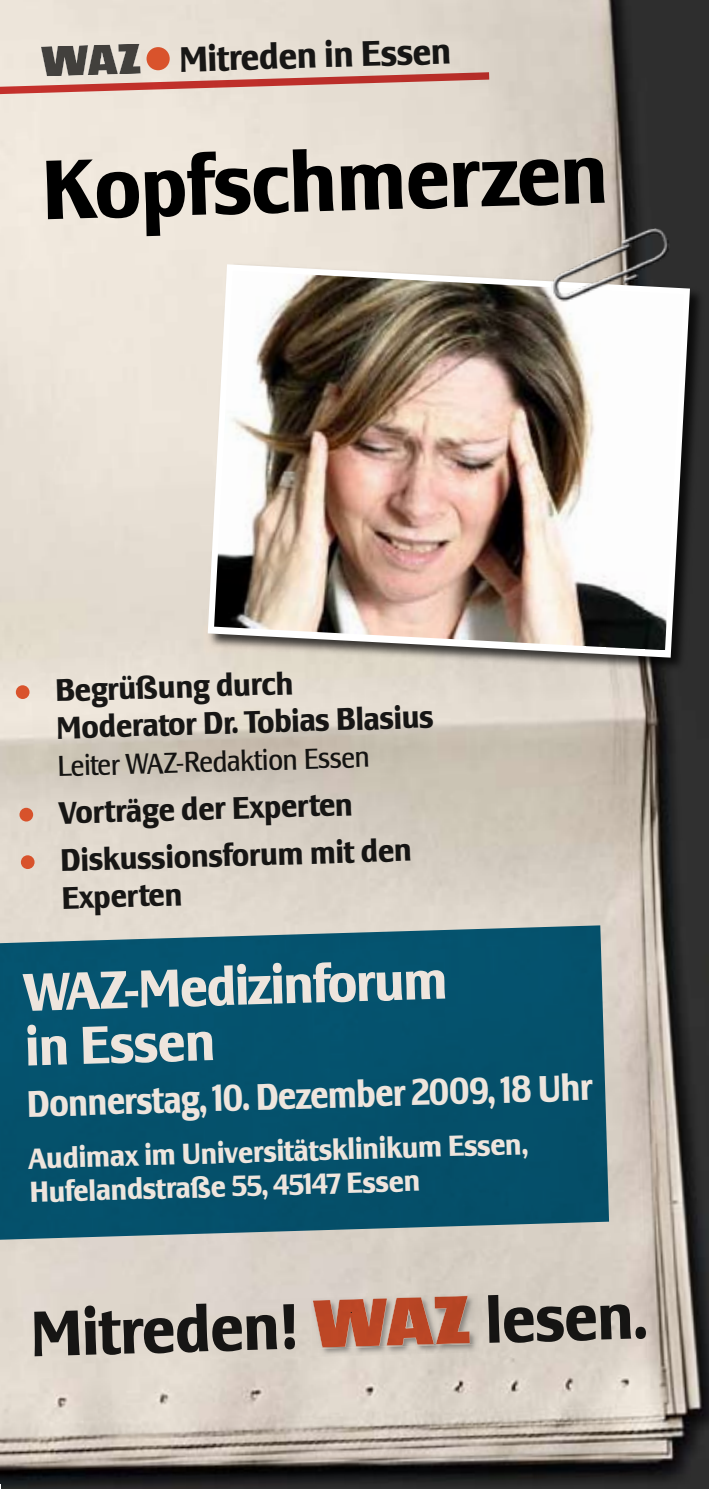
<style>
.page{position:relative;width:709px;height:1489px;background:#fff}
.page>*{position:absolute;margin:0;border:0;box-sizing:border-box;transform-origin:0 0}
.t1{font:700 87.5px "Lesmore RR Condensed";color:#000}
.t2{font:700 66.75px "Lesmore RR Condensed";color:#000}
.t3{font:700 55.5px/53.8px "Lesmore RR Condensed";color:#eee5dd}
.t4{font:700 38.5px "Lesmore RR Condensed";color:#eee5dd;scale:.94 1}
.t5{font:700 37px "Lesmore RR Condensed";color:#000}
.t6{font:700 32.5px/38px "Lesmore RR Condensed";color:#000}
.t7{font:700 30.25px/33.2px "Lesmore RR Condensed";color:#eee5dd}
.t8{font:30px "Lesmore RR Condensed";color:#000}
.s1{font-size:60px;color:#d74319}
</style>
<div class="page">
<img style="left:0;top:0;width:709px;height:1488px">
<div style="left:0;top:925px;width:609px;height:315px;background:#05516c"></div>
<svg style="left:0;top:43px;width:491px;height:77px;background:#dac4ba"></svg>
<div style="left:206px;top:263px;width:500px;height:410px;background:#000;opacity:.75"></div>
<img style="left:204px;top:261px;width:489px;height:399px">
<img style="left:542px;top:220px;width:131px;height:91px">
<img style="left:311px;top:1348px;width:168px;height:9px">
<img style="left:311px;top:1294px;width:168px;height:54px">
<svg style="left:312px;top:1295px;width:158px;height:52px;background:#bd6f56"></svg>
<p class="t5" style="left:179px;top:39px;width:273px;rotate:-2deg">Mitreden in Essen</p>
<h1 class="t1" style="left:41px;top:141px;width:567px;rotate:-2deg">Kopfschmerzen</h1>
<p class="t6" style="left:55px;top:671px;width:379px;text-indent:-42px;rotate:-2deg"><span class="s1">•</span> Begrüßung durch<br>Moderator Dr. Tobias Blasius</p>
<p class="t8" style="left:57px;top:749px;width:313px;rotate:-2deg">Leiter WAZ-Redaktion Essen</p>
<p class="t6" style="left:16px;top:795px;width:338px;rotate:-2deg"><span class="s1">•</span> Vorträge der Experten</p>
<p class="t6" style="left:60px;top:842px;width:353px;line-height:37px;text-indent:-42px;rotate:-2deg"><span class="s1">•</span> Diskussionsforum mit den<br>Experten</p>
<h3 class="t3" style="left:22px;top:966px;width:425px;rotate:-2deg">WAZ-Medizinforum in Essen</h3>
<p class="t4" style="left:26px;top:1082px;width:603px;rotate:-2deg">Donnerstag, 10. Dezember 2009, 18 Uhr</p>
<p class="t7" style="left:28px;top:1143px;width:501px;rotate:-2deg">Audimax im Universitätsklinikum Essen,<br>Hufelandstraße 55, 45147 Essen</p>
<h2 class="t2" style="left:29px;top:1295px;width:269px;rotate:-2deg">Mitreden!</h2>
<h2 class="t2" style="left:484px;top:1282px;width:163px;rotate:-2deg">lesen.</h2>
</div>
